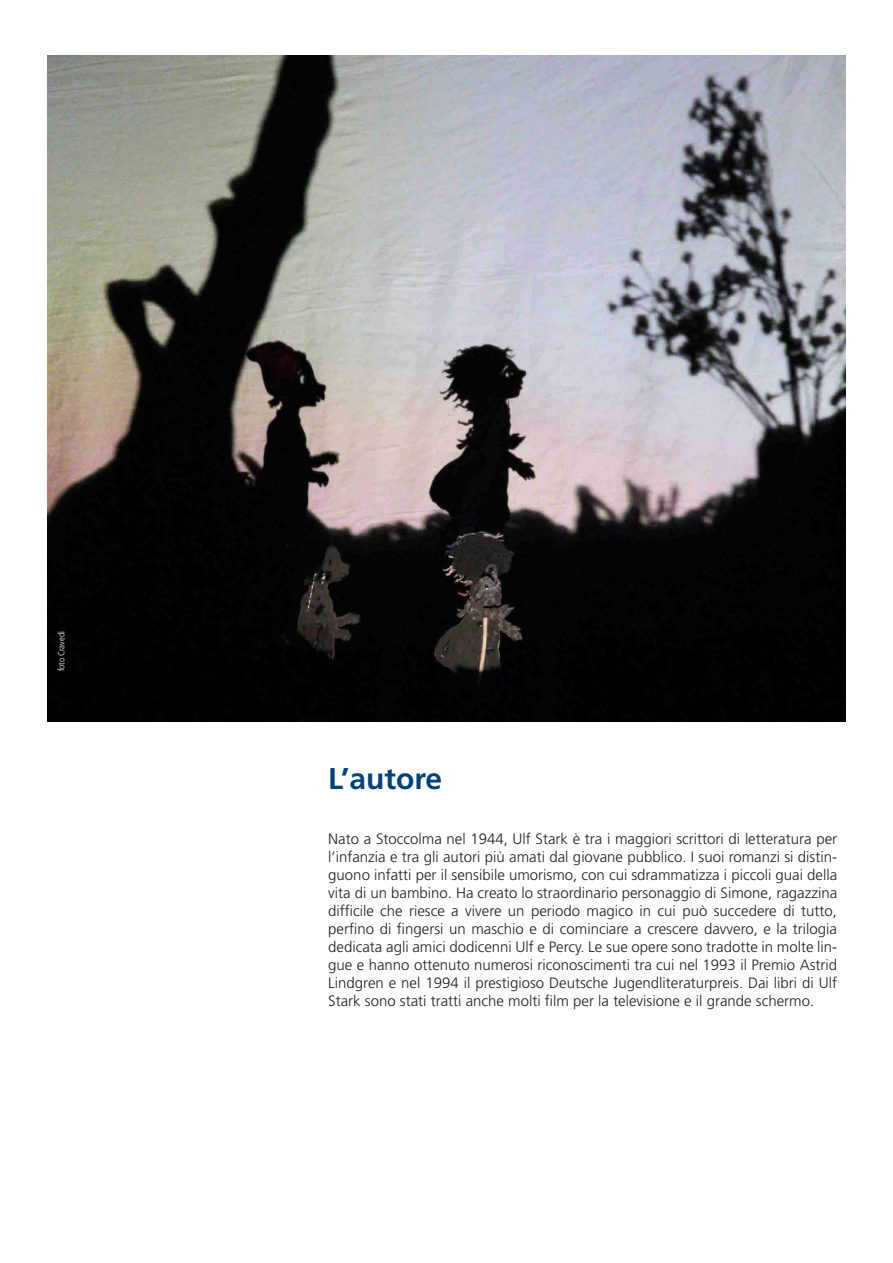
<style>
.page{position:relative;width:893px;height:1263px;background:#fff}
.page>*{position:absolute;margin:0;border:0;box-sizing:border-box;transform-origin:0 0}
.t1{font:700 30px "Frutiger LT Std";color:#004279}
.t2{font:300 15px/18px "Frutiger LT Std";color:#231f20;text-align:justify}
.t3{font:300 condensed 9px "Frutiger LT Std";color:#fff}
</style>
<div class="page">
<img style="left:47px;top:56px;width:799px;height:665px">
<p class="t3" style="left:56px;top:671px;width:41px;rotate:-90deg">foto Cravedi</p>
<p class="t1" style="left:328px;top:761px;width:115px">L’autore</p>
<p class="t2" style="left:328px;top:830px;width:510px">Nato a Stoccolma nel 1944, Ulf Stark è tra i maggiori scrittori di letteratura per l’infanzia e tra gli autori più amati dal giovane pubblico. I suoi romanzi si distin&shy;guono infatti per il sensibile umorismo, con cui sdrammatizza i piccoli guai della vita di un bambino. Ha creato lo straordinario personaggio di Simone, ragazzina difficile che riesce a vivere un periodo magico in cui può succedere di tutto, perfino di fingersi un maschio e di cominciare a crescere davvero, e la trilogia dedicata agli amici dodicenni Ulf e Percy. Le sue opere sono tradotte in molte lin&shy;gue e hanno ottenuto numerosi riconoscimenti tra cui nel 1993 il Premio Astrid Lindgren e nel 1994 il prestigioso Deutsche Jugendliteraturpreis. Dai libri di Ulf Stark sono stati tratti anche molti film per la televisione e il grande schermo.</p>
</div>
